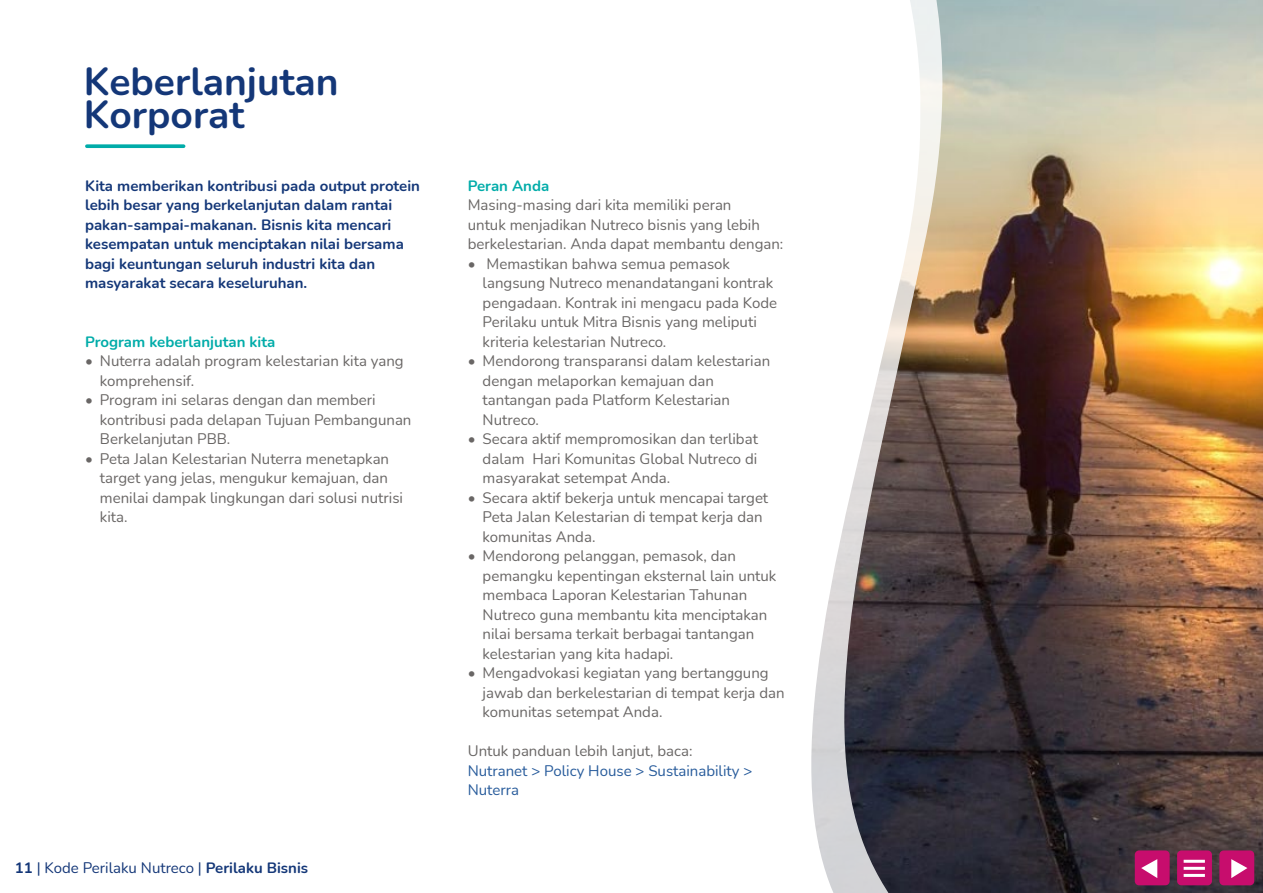
<style>
.page{position:relative;width:1263px;height:893px;background:#fff}
.page>*{position:absolute;margin:0;border:0;box-sizing:border-box;transform-origin:0 0}
.t1{font:700 39px/33px "Nunito";color:#143778}
.t2{font:15px/19.5px "Nunito";color:#696665}
.t3{font:700 15px/19.5px "Nunito";color:#143778}
.t4{font:15px/19.5px "Nunito";color:#275b9b}
.t5{font:15px "Nunito";color:#143778}
.t6{font:700 15px "Nunito";color:#00aca9}
.s1{font-weight:700}
</style>
<div class="page">
<img style="left:945px;top:0;width:318px;height:893px">
<svg style="left:922px;top:0;width:23px;height:893px;background:#7e726c"></svg>
<svg style="left:811px;top:0;width:111px;height:893px"></svg>
<svg style="left:87px;top:144px;width:97px;height:4px"></svg>
<svg style="left:1135px;top:850px;width:35px;height:35px"></svg>
<svg style="left:1133px;top:850px;width:36px;height:36px"></svg>
<svg style="left:1176px;top:850px;width:36px;height:36px"></svg>
<svg style="left:1219px;top:850px;width:36px;height:36px"></svg>
<h1 class="t1" style="left:84px;top:63px;width:256px">Keberlanjutan<br>Korporat</h1>
<p class="t3" style="left:85px;top:175px;width:336px">Kita memberikan kontribusi pada output protein lebih besar yang berkelanjutan dalam rantai pakan-sampai-makanan. Bisnis kita mencari kesempatan untuk menciptakan nilai bersama bagi keuntungan seluruh industri kita dan masyarakat secara keseluruhan.</p>
<p class="t6" style="left:468px;top:175px;width:83px">Peran Anda</p>
<p class="t2" style="left:468px;top:194px;width:317px">Masing-masing dari kita memiliki peran<br>untuk menjadikan Nutreco bisnis yang lebih berkelestarian. Anda dapat membantu dengan:</p>
<p class="t2" style="left:483px;top:253px;width:296px;text-indent:-15px">• Memastikan bahwa semua pemasok langsung Nutreco menandatangani kontrak pengadaan. Kontrak ini mengacu pada Kode Perilaku untuk Mitra Bisnis yang meliputi kriteria kelestarian Nutreco.</p>
<p class="t2" style="left:483px;top:350px;width:289px;text-indent:-15px">• Mendorong transparansi dalam kelestarian dengan melaporkan kemajuan dan tantangan pada Platform Kelestarian<br>Nutreco.</p>
<p class="t2" style="left:483px;top:428px;width:277px;text-align:justify;text-indent:-15px">• Secara aktif mempromosikan dan terlibat dalam Hari Komunitas Global Nutreco di masyarakat setempat Anda.</p>
<p class="t2" style="left:483px;top:487px;width:287px;text-indent:-15px">• Secara aktif bekerja untuk mencapai target<br>Peta Jalan Kelestarian di tempat kerja dan komunitas Anda.</p>
<p class="t2" style="left:483px;top:545px;width:295px;text-indent:-15px">• Mendorong pelanggan, pemasok, dan pemangku kepentingan eksternal lain untuk membaca Laporan Kelestarian Tahunan Nutreco guna membantu kita menciptakan nilai bersama terkait berbagai tantangan kelestarian yang kita hadapi.</p>
<p class="t2" style="left:483px;top:662px;width:303px;text-indent:-15px">• Mengadvokasi kegiatan yang bertanggung jawab dan berkelestarian di tempat kerja dan komunitas setempat Anda.</p>
<p class="t2" style="left:468px;top:740px;width:226px">Untuk panduan lebih lanjut, baca:</p>
<p class="t4" style="left:468px;top:760px;width:286px">Nutranet &gt; Policy House &gt; Sustainability &gt;<br>Nuterra</p>
<p class="t6" style="left:85px;top:331px;width:192px">Program keberlanjutan kita</p>
<p class="t2" style="left:100px;top:350px;width:305px;text-indent:-15px">• Nuterra adalah program kelestarian kita yang komprehensif.</p>
<p class="t2" style="left:100px;top:389px;width:313px;text-indent:-15px">• Program ini selaras dengan dan memberi kontribusi pada delapan Tujuan Pembangunan<br>Berkelanjutan PBB.</p>
<p class="t2" style="left:100px;top:448px;width:305px;text-indent:-15px">• Peta Jalan Kelestarian Nuterra menetapkan target yang jelas, mengukur kemajuan, dan menilai dampak lingkungan dari solusi nutrisi kita.</p>
<p class="t5" style="left:15px;top:857px;width:295px"><span class="s1">11</span> | Kode Perilaku Nutreco | <span class="s1">Perilaku Bisnis</span></p>
</div>
